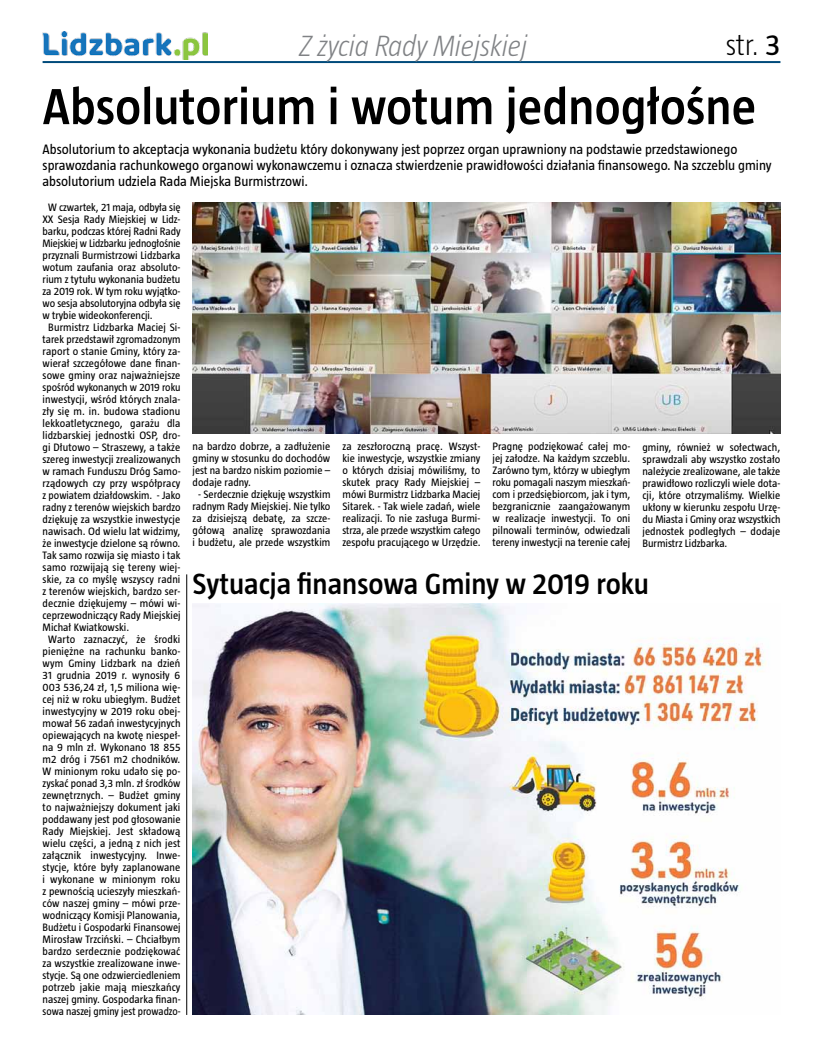
<style>
.page{position:relative;width:823px;height:1049px;background:#fff}
.page>*{position:absolute;margin:0;border:0;box-sizing:border-box;transform-origin:0 0}
.t1{font:600 52px "Taz Pl";color:#000}
.t2{font:600 30px "Taz Pl";color:#000}
.t3{font:italic 300 30px "Taz Pl";letter-spacing:-.01em;color:#808285}
.t4{font:300 30px "Taz Pl";color:#000}
.t5{font:14px/16px "Taz Pl";color:#000}
.t6{font:11px/12px "Taz Pl";letter-spacing:.005em;color:#000;text-align:justify}
.s1{font-weight:400}
</style>
<div class="page">
<hr style="left:43px;top:61px;width:737px;height:2px;background:#004b7b">
<img style="left:43px;top:32px;width:164px;height:27px">
<img style="left:192px;top:603px;width:574px;height:412px">
<hr style="left:186px;top:574px;width:1px;height:441px;background:#000">
<img style="left:192px;top:202px;width:588px;height:231px">
<h2 class="t3" style="left:299px;top:31px;width:230px">Z życia Rady Miejskiej</h2>
<h2 class="t4" style="left:725px;top:30px;width:56px">str. <span class="s1">3</span></h2>
<h1 class="t1" style="left:43px;top:79px;width:714px">Absolutorium i wotum jednogłośne</h1>
<p class="t5" style="left:43px;top:141px;width:730px">Absolutorium to akceptacja wykonania budżetu który dokonywany jest poprzez organ uprawniony na podstawie przedstawionego sprawozdania rachunkowego organowi wykonawczemu i oznacza stwierdzenie prawidłowości działania finansowego. Na szczeblu gminy absolutorium udziela Rada Miejska Burmistrzowi.</p>
<p class="t6" style="left:48px;top:201px;width:134px">W czwartek, 21 maja, odbyła się</p>
<p class="t6" style="left:43px;top:213px;width:139px">XX Sesja Rady Miejskiej w Lidz-</p>
<p class="t6" style="left:43px;top:225px;width:139px">barku, podczas której Radni Rady</p>
<p class="t6" style="left:43px;top:237px;width:139px">Miejskiej w Lidzbarku jednogłośnie</p>
<p class="t6" style="left:43px;top:249px;width:139px">przyznali Burmistrzowi Lidzbarka</p>
<p class="t6" style="left:43px;top:261px;width:139px">wotum zaufania oraz absoluto-</p>
<p class="t6" style="left:43px;top:273px;width:139px">rium z tytułu wykonania budżetu</p>
<p class="t6" style="left:43px;top:285px;width:139px">za 2019 rok. W tym roku wyjątko-</p>
<p class="t6" style="left:43px;top:297px;width:139px">wo sesja absolutoryjna odbyła się</p>
<p class="t6" style="left:43px;top:309px;width:112px">w trybie wideokonferencji.</p>
<p class="t6" style="left:48px;top:321px;width:134px">Burmistrz Lidzbarka Maciej Si-</p>
<p class="t6" style="left:43px;top:333px;width:139px">tarek przedstawił zgromadzonym</p>
<p class="t6" style="left:43px;top:345px;width:139px">raport o stanie Gminy, który za-</p>
<p class="t6" style="left:43px;top:357px;width:139px">wierał szczegółowe dane finan-</p>
<p class="t6" style="left:43px;top:369px;width:139px">sowe gminy oraz najważniejsze</p>
<p class="t6" style="left:43px;top:381px;width:139px">spośród wykonanych w 2019 roku</p>
<p class="t6" style="left:43px;top:393px;width:139px">inwestycji, wśród których znala-</p>
<p class="t6" style="left:43px;top:405px;width:139px">zły się m. in. budowa stadionu</p>
<p class="t6" style="left:43px;top:417px;width:139px">lekkoatletycznego, garażu dla</p>
<p class="t6" style="left:43px;top:429px;width:139px">lidzbarskiej jednostki OSP, dro-</p>
<p class="t6" style="left:43px;top:441px;width:139px">gi Dłutowo – Straszewy, a także</p>
<p class="t6" style="left:43px;top:453px;width:139px">szereg inwestycji zrealizowanych</p>
<p class="t6" style="left:43px;top:465px;width:139px">w ramach Funduszu Dróg Samo-</p>
<p class="t6" style="left:43px;top:477px;width:139px">rządowych czy przy współpracy</p>
<p class="t6" style="left:43px;top:489px;width:139px">z powiatem działdowskim. - Jako</p>
<p class="t6" style="left:43px;top:501px;width:139px">radny z terenów wiejskich bardzo</p>
<p class="t6" style="left:43px;top:513px;width:139px">dziękuję za wszystkie inwestycje</p>
<p class="t6" style="left:43px;top:525px;width:139px">nawisach. Od wielu lat widzimy,</p>
<p class="t6" style="left:43px;top:537px;width:139px">że inwestycje dzielone są równo.</p>
<p class="t6" style="left:43px;top:549px;width:139px">Tak samo rozwija się miasto i tak</p>
<p class="t6" style="left:43px;top:561px;width:139px">samo rozwijają się tereny wiej-</p>
<p class="t6" style="left:43px;top:573px;width:139px">skie, za co myślę wszyscy radni</p>
<p class="t6" style="left:43px;top:585px;width:139px">z terenów wiejskich, bardzo ser-</p>
<p class="t6" style="left:43px;top:597px;width:139px">decznie dziękujemy – mówi wi-</p>
<p class="t6" style="left:43px;top:609px;width:139px">ceprzewodniczący Rady Miejskiej</p>
<p class="t6" style="left:43px;top:621px;width:88px">Michał Kwiatkowski.</p>
<p class="t6" style="left:48px;top:633px;width:134px">Warto zaznaczyć, że środki</p>
<p class="t6" style="left:43px;top:645px;width:139px">pieniężne na rachunku banko-</p>
<p class="t6" style="left:43px;top:657px;width:139px">wym Gminy Lidzbark na dzień</p>
<p class="t6" style="left:43px;top:669px;width:139px">31 grudnia 2019 r. wynosiły 6</p>
<p class="t6" style="left:43px;top:681px;width:139px">003 536,24 zł, 1,5 miliona wię-</p>
<p class="t6" style="left:43px;top:693px;width:139px">cej niż w roku ubiegłym. Budżet</p>
<p class="t6" style="left:43px;top:705px;width:139px">inwestycyjny w 2019 roku obej-</p>
<p class="t6" style="left:43px;top:717px;width:139px">mował 56 zadań inwestycyjnych</p>
<p class="t6" style="left:43px;top:729px;width:139px">opiewających na kwotę niespeł-</p>
<p class="t6" style="left:43px;top:741px;width:139px">na 9 mln zł. Wykonano 18 855</p>
<p class="t6" style="left:43px;top:753px;width:139px">m2 dróg i 7561 m2 chodników.</p>
<p class="t6" style="left:43px;top:765px;width:139px">W minionym roku udało się po-</p>
<p class="t6" style="left:43px;top:777px;width:139px">zyskać ponad 3,3 mln. zł środków</p>
<p class="t6" style="left:43px;top:789px;width:139px">zewnętrznych. – Budżet gminy</p>
<p class="t6" style="left:43px;top:801px;width:139px">to najważniejszy dokument jaki</p>
<p class="t6" style="left:43px;top:813px;width:139px">poddawany jest pod głosowanie</p>
<p class="t6" style="left:43px;top:825px;width:139px">Rady Miejskiej. Jest składową</p>
<p class="t6" style="left:43px;top:837px;width:139px">wielu części, a jedną z nich jest</p>
<p class="t6" style="left:43px;top:849px;width:139px">załącznik inwestycyjny. Inwe-</p>
<p class="t6" style="left:43px;top:861px;width:139px">stycje, które były zaplanowane</p>
<p class="t6" style="left:43px;top:873px;width:139px">i wykonane w minionym roku</p>
<p class="t6" style="left:43px;top:885px;width:139px">z pewnością ucieszyły mieszkań-</p>
<p class="t6" style="left:43px;top:897px;width:139px">ców naszej gminy – mówi prze-</p>
<p class="t6" style="left:43px;top:909px;width:139px">wodniczący Komisji Planowania,</p>
<p class="t6" style="left:43px;top:921px;width:139px">Budżetu i Gospodarki Finansowej</p>
<p class="t6" style="left:43px;top:933px;width:139px">Mirosław Trzciński. – Chciałbym</p>
<p class="t6" style="left:43px;top:945px;width:139px">bardzo serdecznie podziękować</p>
<p class="t6" style="left:43px;top:957px;width:139px">za wszystkie zrealizowane inwe-</p>
<p class="t6" style="left:43px;top:969px;width:139px">stycje. Są one odzwierciedleniem</p>
<p class="t6" style="left:43px;top:981px;width:139px">potrzeb jakie mają mieszkańcy</p>
<p class="t6" style="left:43px;top:993px;width:139px">naszej gminy. Gospodarka finan-</p>
<p class="t6" style="left:43px;top:1005px;width:139px">sowa naszej gminy jest prowadzo-</p>
<p class="t6" style="left:342px;top:441px;width:139px">za zeszłoroczną pracę. Wszyst&shy;kie inwestycje, wszystkie zmiany o których dzisiaj mówiliśmy, to skutek pracy Rady Miejskiej – mówi Burmistrz Lidzbarka Maciej Sitarek. - Tak wiele zadań, wiele realizacji. To nie zasługa Burmi&shy;strza, ale przede wszystkim całego zespołu pracującego w Urzędzie.</p>
<p class="t6" style="left:492px;top:441px;width:139px">Pragnę podziękować całej mo&shy;jej załodze. Na każdym szczeblu.<br>Zarówno tym, którzy w ubiegłym roku pomagali naszym mieszkań&shy;com i przedsiębiorcom, jak i tym, bezgranicznie zaangażowanym w realizacje inwestycji. To oni pilnowali terminów, odwiedzali tereny inwestycji na terenie całej</p>
<p class="t6" style="left:642px;top:441px;width:139px">gminy, również w sołectwach, sprawdzali aby wszystko zostało należycie zrealizowane, ale także prawidłowo rozliczyli wiele dota&shy;cji, które otrzymaliśmy. Wielkie ukłony w kierunku zespołu Urzę&shy;du Miasta i Gminy oraz wszystkich jednostek podległych – dodaje Burmistrz Lidzbarka.</p>
<h2 class="t2" style="left:192px;top:568px;width:457px">Sytuacja finansowa Gminy w 2019 roku</h2>
<p class="t6" style="left:192px;top:441px;width:139px">na bardzo dobrze, a zadłużenie gminy w stosunku do dochodów jest na bardzo niskim poziomie – dodaje radny.</p>
<p class="t6" style="left:192px;top:489px;width:139px;text-align:center">- Serdecznie dziękuję wszystkim radnym Rady Miejskiej. Nie tylko za dzisiejszą debatę, za szcze&shy;gółową analizę sprawozdania i budżetu, ale przede wszystkim</p>
</div>
